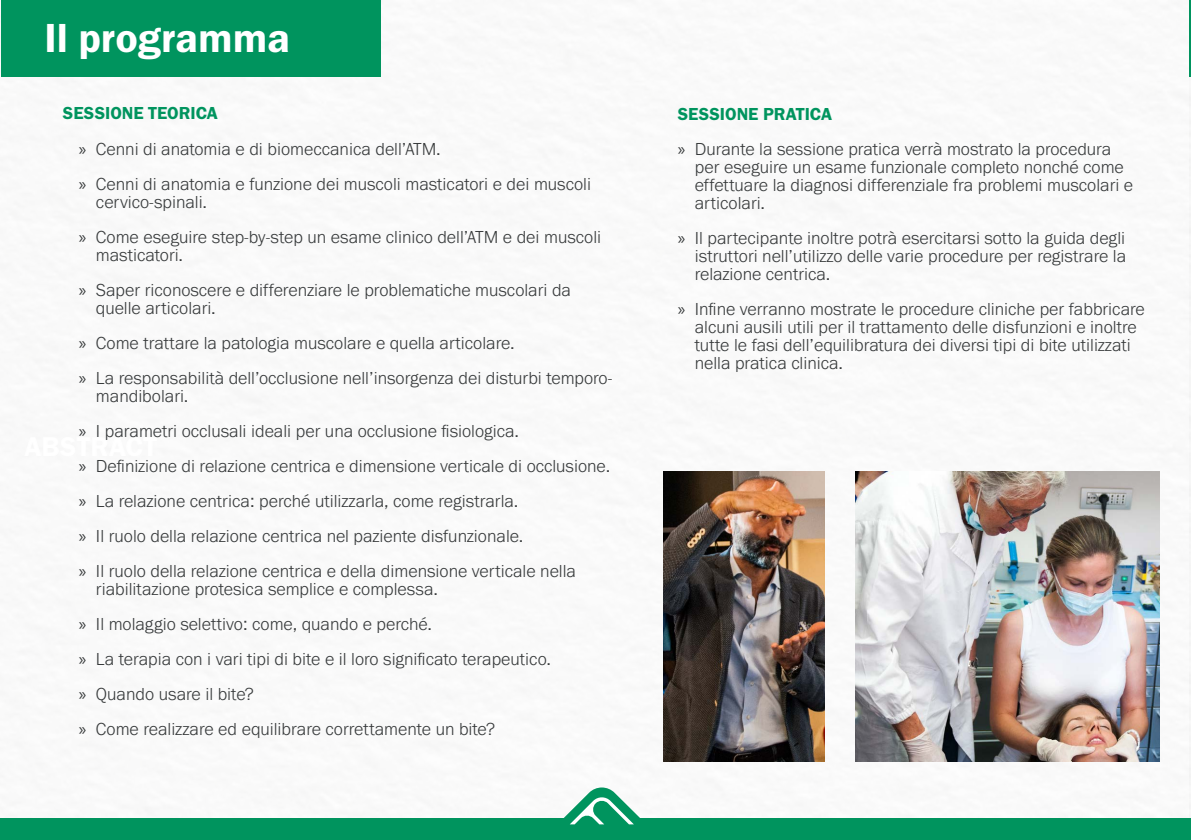
<style>
.page{position:relative;width:1191px;height:840px;background:#fff}
.page>*{position:absolute;margin:0;border:0;box-sizing:border-box;transform-origin:0 0}
.t1{font:42px "Franklin Gothic URW Dem";color:#fff}
.t2{font:300 18px/35px "Franklin Gothic URW";color:#373a3b}
.t3{font:18px "Franklin Gothic URW Dem";color:#00945e}
.s1{font-family:"Myriad Pro";font-weight:400}
</style>
<div class="page">
<div style="left:1px;top:0;width:379px;height:76px;background:#00945e"></div>
<img style="left:663px;top:471px;width:161px;height:290px">
<img style="left:855px;top:471px;width:304px;height:290px">
<hr style="left:1189px;top:1px;width:2px;height:76px;background:#00945e">
<div style="left:0;top:817px;width:1191px;height:22px;background:#00945e"></div>
<svg style="left:140px;top:787px;width:956px;height:38px"></svg>
<svg style="left:570px;top:795px;width:64px;height:28px"></svg>
<h1 class="t1" style="left:45px;top:12px;width:247px">Il programma</h1>
<p class="t3" style="left:63px;top:102px;width:156px">SESSIONE TEORICA</p>
<p class="t2" style="left:79px;top:131px;width:513px"><span class="s1">»</span> Cenni di anatomia e di biomeccanica dell’ATM.<br><span class="s1">»</span> Cenni di anatomia e funzione dei muscoli masticatori e dei muscoli</p>
<p class="t2" style="left:79px;top:184px;width:524px;text-indent:17px">cervico-spinali.<br><span class="s1">»</span> Come eseguire step-by-step un esame clinico dell’ATM e dei muscoli</p>
<p class="t2" style="left:79px;top:237px;width:493px;text-indent:17px">masticatori.<br><span class="s1">»</span> Saper riconoscere e differenziare le problematiche muscolari da</p>
<p class="t2" style="left:79px;top:290px;width:535px;text-indent:17px">quelle articolari.<br><span class="s1">»</span> Come trattare la patologia muscolare e quella articolare.<br><span class="s1">»</span> La responsabilità dell’occlusione nell’insorgenza dei disturbi temporo-</p>
<p class="t2" style="left:79px;top:378px;width:533px;text-indent:17px">mandibolari.<br><span class="s1">»</span> I parametri occlusali ideali per una occlusione fisiologica.<br><span class="s1">»</span> Definizione di relazione centrica e dimensione verticale di occlusione. <span class="s1">»</span> La relazione centrica: perché utilizzarla, come registrarla.<br><span class="s1">»</span> Il ruolo della relazione centrica nel paziente disfunzionale.<br><span class="s1">»</span> Il ruolo della relazione centrica e della dimensione verticale nella</p>
<p class="t2" style="left:79px;top:571px;width:474px;text-indent:17px">riabilitazione protesica semplice e complessa.<br><span class="s1">»</span> Il molaggio selettivo: come, quando e perché.<br><span class="s1">»</span> La terapia con i vari tipi di bite e il loro significato terapeutico. <span class="s1">»</span> Quando usare il bite?<br><span class="s1">»</span> Come realizzare ed equilibrare correttamente un bite?</p>
<p class="t3" style="left:678px;top:102px;width:156px">SESSIONE PRATICA</p>
<p class="t2" style="left:695px;top:139px;width:440px;line-height:18px;text-indent:-17px"><span class="s1">»</span> Durante la sessione pratica verrà mostrato la procedura per eseguire un esame funzionale completo nonché come effettuare la diagnosi differenziale fra problemi muscolari e articolari.</p>
<p class="t2" style="left:695px;top:228px;width:433px;line-height:18px;text-align:justify;text-indent:-17px"><span class="s1">»</span> Il partecipante inoltre potrà esercitarsi sotto la guida degli istruttori nell’utilizzo delle varie procedure per registrare la relazione centrica.</p>
<p class="t2" style="left:695px;top:299px;width:451px;line-height:18px;text-indent:-17px"><span class="s1">»</span> Infine verranno mostrate le procedure cliniche per fabbricare alcuni ausili utili per il trattamento delle disfunzioni e inoltre tutte le fasi dell’equilibratura dei diversi tipi di bite utilizzati nella pratica clinica.</p>
</div>
